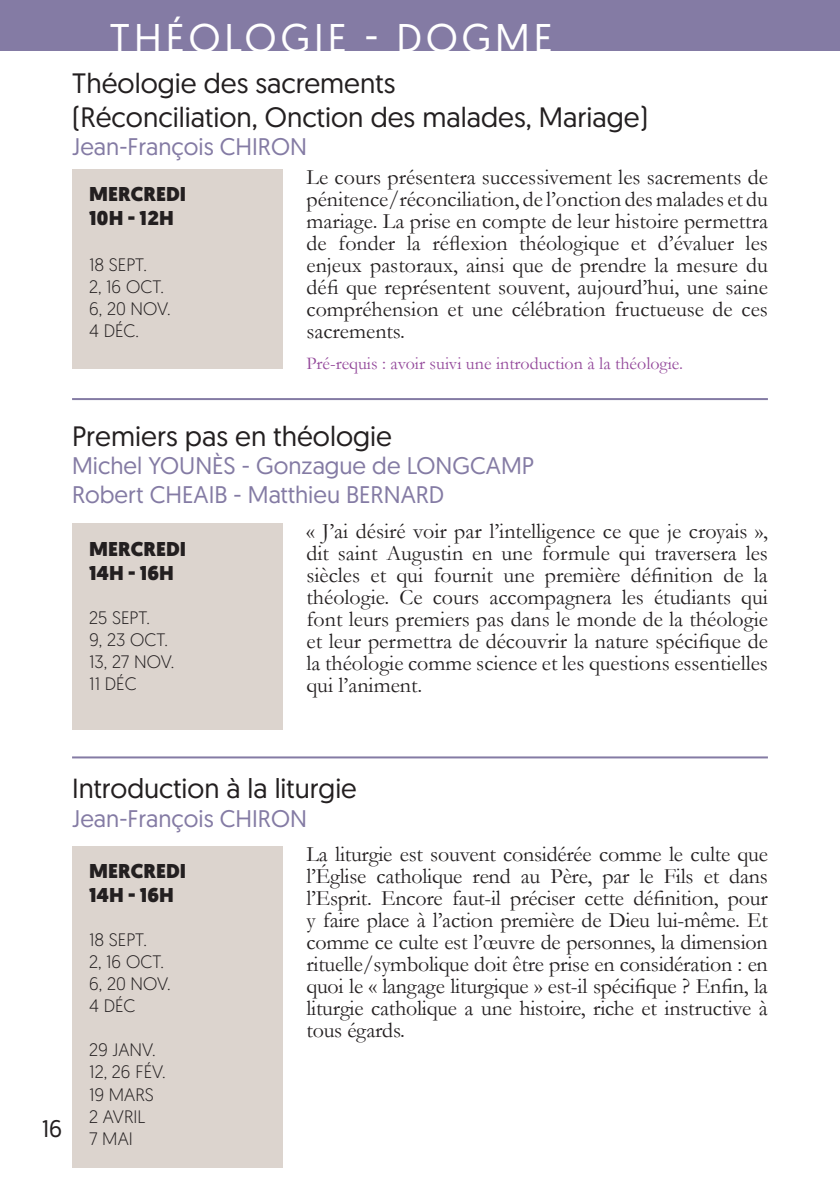
<style>
.page{position:relative;width:840px;height:1191px;background:#fff}
.page>*{position:absolute;margin:0;border:0;box-sizing:border-box;transform-origin:0 0}
.t1{font:40px "Geomanist";letter-spacing:.1em;color:#fff}
.t2{font:28px/33.6px "Geomanist";color:#231f20}
.t3{font:27.6px "Geomanist";color:#231f20}
.t4{font:24px "Geomanist";color:#847ba4}
.t5{font:24px "Geomanist";color:#231f20}
.t6{font:22px/22px "Garamond";color:#231f20;text-align:justify}
.t7{font:900 20px "Geomanist";color:#231f20}
.t8{font:300 18px "Geomanist";color:#231f20}
.t9{font:18px "Garamond";color:#94499b}
</style>
<div class="page">
<div style="left:72px;top:169px;width:210px;height:200px;background:#dcd4ce"></div>
<hr style="left:72px;top:398px;width:695px;height:2px;background:#847ba4">
<div style="left:72px;top:523px;width:210px;height:207px;background:#dcd4ce"></div>
<hr style="left:72px;top:756px;width:695px;height:2px;background:#847ba4">
<div style="left:72px;top:846px;width:210px;height:322px;background:#dcd4ce"></div>
<div style="left:0;top:0;width:839px;height:50px;background:#847ba4"></div>
<p class="t1" style="left:110px;top:13px;width:444px">THÉOLOGIE - DOGME</p>
<p class="t2" style="left:72px;top:66px;width:577px">Théologie des sacrements<br>(Réconciliation, Onction des malades, Mariage)</p>
<p class="t4" style="left:72px;top:131px;width:236px">Jean-François CHIRON</p>
<p class="t6" style="left:306px;top:165px;width:462px">Le cours présentera successivement les sacrements de pénitence/réconciliation, de l’onction des malades et du mariage. La prise en compte de leur histoire permettra de fonder la réflexion théologique et d’évaluer les enjeux pastoraux, ainsi que de prendre la mesure du défi que représentent souvent, aujourd’hui, une saine compréhension et une célébration fructueuse de ces sacrements.</p>
<p class="t7" style="left:89px;top:181px;width:98px">MERCREDI</p>
<p class="t7" style="left:89px;top:205px;width:86px">10H - 12H</p>
<p class="t8" style="left:89px;top:253px;width:59px">18 SEPT.</p>
<p class="t8" style="left:89px;top:275px;width:77px">2, 16 OCT.</p>
<p class="t8" style="left:89px;top:297px;width:83px">6, 20 NOV.</p>
<p class="t8" style="left:89px;top:319px;width:51px">4 DÉC.</p>
<p class="t9" style="left:306px;top:351px;width:378px">Pré-requis : avoir suivi une introduction à la théologie.</p>
<p class="t2" style="left:72px;top:418px;width:321px">Premiers pas en théologie</p>
<p class="t4" style="left:72px;top:450px;width:463px">Michel YOUNÈS - Gonzague de LONGCAMP</p>
<p class="t4" style="left:72px;top:479px;width:373px">Robert CHEAIB - Matthieu BERNARD</p>
<p class="t7" style="left:89px;top:535px;width:98px">MERCREDI</p>
<p class="t7" style="left:89px;top:559px;width:86px">14H - 16H</p>
<p class="t8" style="left:89px;top:605px;width:63px">25 SEPT.</p>
<p class="t8" style="left:89px;top:627px;width:81px">9, 23 OCT.</p>
<p class="t8" style="left:89px;top:649px;width:87px">13, 27 NOV.</p>
<p class="t8" style="left:89px;top:671px;width:49px">11 DÉC</p>
<p class="t6" style="left:306px;top:519px;width:463px">« J’ai désiré voir par l’intelligence ce que je croyais », dit saint Augustin en une formule qui traversera les siècles et qui fournit une première définition de la théologie. Ce cours accompagnera les étudiants qui font leurs premiers pas dans le monde de la théologie et leur permettra de découvrir la nature spécifique de la théologie comme science et les questions essentielles qui l’animent.</p>
<p class="t5" style="left:42px;top:1113px;width:22px">16</p>
<p class="t3" style="left:72px;top:770px;width:286px">Introduction à la liturgie</p>
<p class="t4" style="left:72px;top:803px;width:236px">Jean-François CHIRON</p>
<p class="t7" style="left:89px;top:858px;width:98px">MERCREDI</p>
<p class="t7" style="left:89px;top:882px;width:86px">14H - 16H</p>
<p class="t8" style="left:89px;top:928px;width:59px">18 SEPT.</p>
<p class="t8" style="left:89px;top:950px;width:77px">2, 16 OCT.</p>
<p class="t8" style="left:89px;top:972px;width:83px">6, 20 NOV.</p>
<p class="t8" style="left:89px;top:994px;width:48px">4 DÉC</p>
<p class="t8" style="left:89px;top:1038px;width:68px">29 JANV.</p>
<p class="t8" style="left:89px;top:1060px;width:78px">12, 26 FÉV.</p>
<p class="t8" style="left:89px;top:1082px;width:66px">19 MARS</p>
<p class="t8" style="left:89px;top:1104px;width:58px">2 AVRIL</p>
<p class="t8" style="left:89px;top:1126px;width:45px">7 MAI</p>
<p class="t6" style="left:306px;top:842px;width:462px">La liturgie est souvent considérée comme le culte que l’Église catholique rend au Père, par le Fils et dans l’Esprit. Encore faut-il préciser cette définition, pour y faire place à l’action première de Dieu lui-même. Et comme ce culte est l’œuvre de personnes, la dimension rituelle/symbolique doit être prise en considération : en quoi le « langage liturgique » est-il spécifique ? Enfin, la liturgie catholique a une histoire, riche et instructive à tous égards.</p>
</div>
